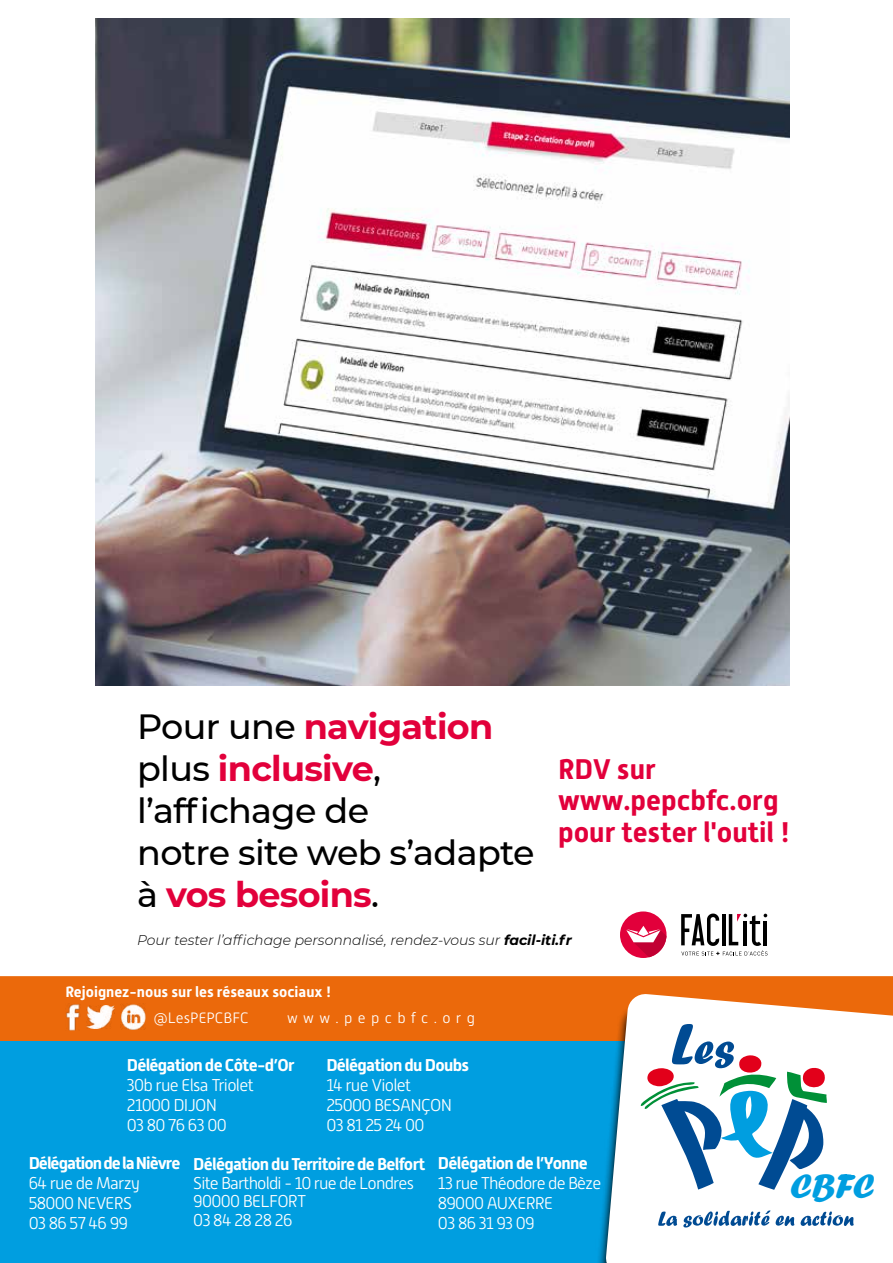
<style>
.page{position:relative;width:893px;height:1263px;background:#fff}
.page>*{position:absolute;margin:0;border:0;box-sizing:border-box;transform-origin:0 0}
.t1{font:35.4px "Forte";color:#009ee0}
.t2{font:500 34.95px/42px "Montserrat";letter-spacing:-.02em;color:#000}
.t3{font:700 28.35px/31.8px "Alwyn New";color:#e2003b}
.t4{font:300 17.1px/20.1px "Alwyn New";letter-spacing:-.04em;color:#fff}
.t5{font:700 17.1px "Alwyn New";letter-spacing:-.04em;color:#fff}
.t6{font:700 15px "Alwyn New";color:#fff}
.t7{font:300 15px "Alwyn New";letter-spacing:.36em;color:#fff}
.t8{font:300 15px "Alwyn New";color:#fff}
.t9{font:italic 300 13.95px "Montserrat";color:#000}
.s1{font-weight:700;color:#e2003b}
.s2{font-weight:700}
</style>
<div class="page">
<div style="left:0;top:976px;width:893px;height:65px;background:#eb690b"></div>
<img style="left:65px;top:1003px;width:16px;height:27px">
<img style="left:86px;top:1005px;width:29px;height:23px">
<img style="left:120px;top:1004px;width:27px;height:26px">
<div style="left:0;top:1042px;width:893px;height:221px;background:#009ee0"></div>
<svg style="left:596px;top:1001px;width:9px;height:262px"></svg>
<svg style="left:605px;top:993px;width:288px;height:270px;fill:#fff"></svg>
<svg style="left:658px;top:1211px;width:19px;height:15px"></svg>
<svg style="left:683px;top:1210px;width:87px;height:17px"></svg>
<svg style="left:776px;top:1216px;width:18px;height:10px"></svg>
<svg style="left:801px;top:1211px;width:53px;height:15px"></svg>
<svg style="left:641px;top:1024px;width:186px;height:166px"></svg>
<svg style="left:843px;top:1174px;width:13px;height:6px"></svg>
<img style="left:95px;top:18px;width:694px;height:668px">
<div style="left:620px;top:911px;width:46px;height:47px;background:#e2003b;border-radius:50%"></div>
<svg style="left:626px;top:926px;width:40px;height:31px"></svg>
<svg style="left:681px;top:913px;width:87px;height:42px"></svg>
<h2 class="t2" style="left:137px;top:704px;width:399px">Pour une <span class="s1">navigation </span>plus <span class="s1">inclusive</span>, l’affichage de<br>notre site web s’adapte à <span class="s1">vos besoins</span>.</h2>
<h3 class="t3" style="left:558px;top:753px;width:234px">RDV sur www.pepcbfc.org pour tester l'outil !</h3>
<p class="t9" style="left:137px;top:931px;width:436px">Pour tester l’affichage personnalisé, rendez-vous sur <span class="s2">facil-iti.fr</span></p>
<p class="t6" style="left:65px;top:983px;width:268px">Rejoignez-nous sur les réseaux sociaux !</p>
<p class="t8" style="left:153px;top:1009px;width:97px">@LesPEPCBFC</p>
<p class="t5" style="left:127px;top:1055px;width:169px">Délégation de Côte-d’Or</p>
<p class="t4" style="left:127px;top:1075px;width:128px">30b rue Elsa Triolet<br>21000 DIJON<br>03 80 76 63 00</p>
<p class="t7" style="left:287px;top:1009px;width:189px">www.pepcbfc.org</p>
<p class="t5" style="left:326px;top:1055px;width:144px">Délégation du Doubs</p>
<p class="t4" style="left:326px;top:1075px;width:127px">14 rue Violet<br>25000 BESANÇON<br>03 81 25 24 00</p>
<p class="t5" style="left:29px;top:1153px;width:153px">Délégation de la Nièvre</p>
<p class="t4" style="left:29px;top:1173px;width:113px">64 rue de Marzy<br>58000 NEVERS<br>03 86 57 46 99</p>
<p class="t5" style="left:193px;top:1154px;width:233px">Délégation du Territoire de Belfort</p>
<p class="t4" style="left:193px;top:1173px;width:222px;line-height:18.8px">Site Bartholdi - 10 rue de Londres<br>90000 BELFORT<br>03 84 28 28 26</p>
<p class="t5" style="left:438px;top:1153px;width:151px">Délégation de l’Yonne</p>
<p class="t4" style="left:438px;top:1173px;width:165px">13 rue Théodore de Bèze<br>89000 AUXERRE<br>03 86 31 93 09</p>
<h1 class="t1" style="left:790px;top:1166px;width:86px">CBFC</h1>
</div>
